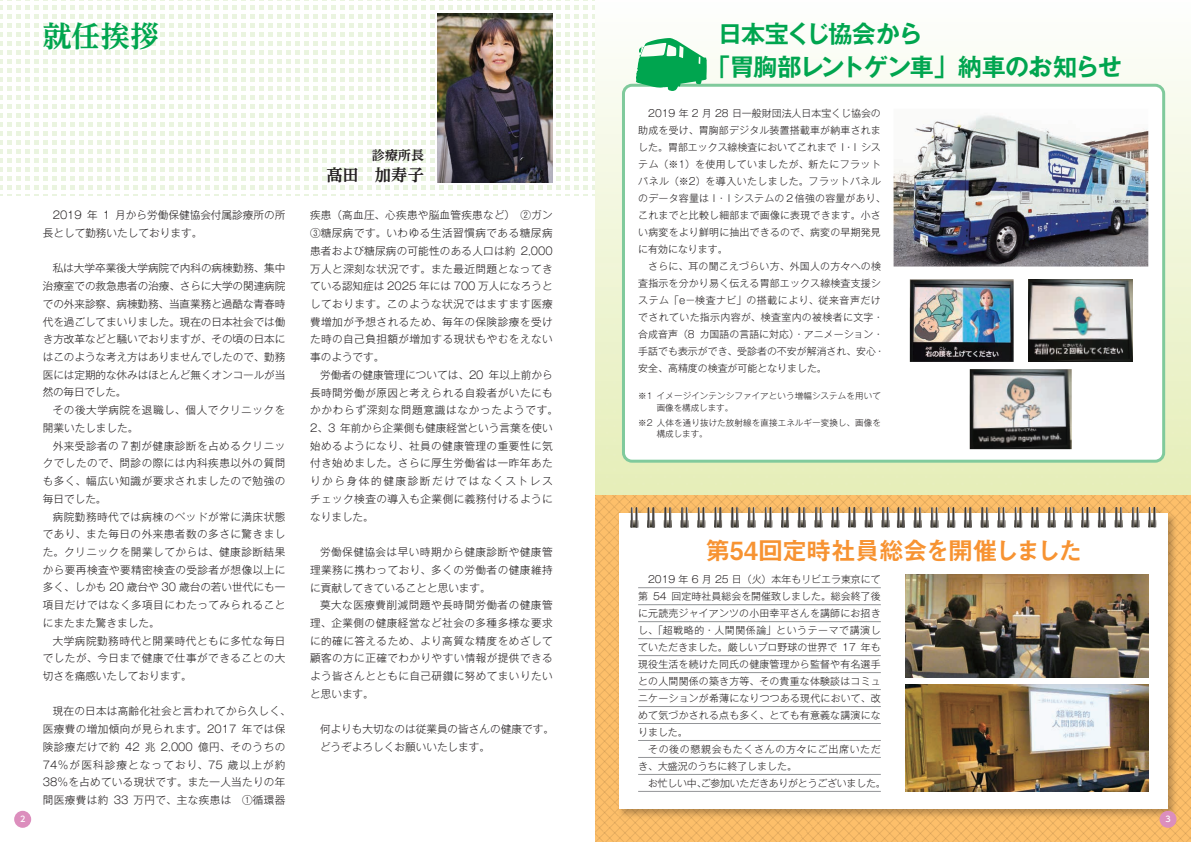
<style>
.page{position:relative;width:1191px;height:842px;background:#fff}
.page>*{position:absolute;margin:0;border:0;box-sizing:border-box;transform-origin:0 0}
.t1{font:700 29px "UD Reimin Pro";color:#00a54f}
.t2{font:25px "Midashi Go Pro MB31";letter-spacing:-.04em;color:#f79332}
.t3{font:700 24.1px/32.6px "Gothic MB101 Pro De";letter-spacing:-.05em;color:#00a54f}
.t4{font:700 16.2px "UD Reimin Pro";color:#231f20}
.t5{font:700 12.9px "UD Reimin Pro";color:#231f20}
.t6{font:300 10.6px/17.7px "Gothic MB101 Pro";letter-spacing:.04em;color:#231f20;text-align:justify}
.t7{font:300 10.6px/17.7px "Gothic MB101 Pro";color:#231f20}
.t8{font:300 9.9px/17px "Gothic MB101 Pro";letter-spacing:.02em;color:#231f20}
.t9{font:300 9.9px/17px "Gothic MB101 Pro";letter-spacing:.07em;color:#231f20}
.t10{font:300 9.9px "Gothic MB101 Pro";letter-spacing:-.02em;color:#231f20}
.t11{font:300 8.5px/11.3px "Gothic MB101 Pro";letter-spacing:.015em;color:#231f20}
.t12{font:500 8px "UD Shin Go Pro";color:#fff}
</style>
<div class="page">
<svg style="left:0;top:0;width:595px;height:196px"></svg>
<img style="left:437px;top:14px;width:116px;height:168px">
<div style="left:595px;top:0;width:596px;height:496px;background:linear-gradient(to bottom,#fdfefc,#e4edb7)"></div>
<div style="left:623px;top:85px;width:540px;height:376px;background:#fff;border-radius:9px"></div>
<div style="left:622px;top:84px;width:543px;height:379px;border:3px solid #80ca9c;border-radius:9px"></div>
<svg style="left:636px;top:38px;width:71px;height:53px"></svg>
<img style="left:910px;top:279px;width:103px;height:83px">
<img style="left:1028px;top:279px;width:104px;height:83px">
<img style="left:969px;top:369px;width:102px;height:80px">
<img style="left:893px;top:115px;width:255px;height:151px">
<svg style="left:595px;top:496px;width:596px;height:346px;background:#f7ba67"></svg>
<img style="left:614px;top:503px;width:566px;height:319px">
<div style="left:619px;top:514px;width:548px;height:295px;background:#fff"></div>
<svg style="left:630px;top:507px;width:8px;height:20px"></svg>
<svg style="left:635px;top:507px;width:2px;height:20px"></svg>
<svg style="left:647px;top:507px;width:8px;height:20px"></svg>
<svg style="left:652px;top:507px;width:2px;height:20px"></svg>
<svg style="left:664px;top:507px;width:8px;height:20px"></svg>
<svg style="left:669px;top:507px;width:2px;height:20px"></svg>
<svg style="left:680px;top:507px;width:9px;height:20px"></svg>
<svg style="left:686px;top:507px;width:2px;height:20px"></svg>
<svg style="left:697px;top:507px;width:8px;height:20px"></svg>
<svg style="left:702px;top:507px;width:2px;height:20px"></svg>
<svg style="left:714px;top:507px;width:8px;height:20px"></svg>
<svg style="left:719px;top:507px;width:2px;height:20px"></svg>
<svg style="left:731px;top:507px;width:8px;height:20px"></svg>
<svg style="left:736px;top:507px;width:2px;height:20px"></svg>
<svg style="left:747px;top:507px;width:9px;height:20px"></svg>
<svg style="left:764px;top:507px;width:8px;height:20px"></svg>
<svg style="left:769px;top:507px;width:2px;height:20px"></svg>
<svg style="left:781px;top:507px;width:8px;height:20px"></svg>
<svg style="left:786px;top:507px;width:2px;height:20px"></svg>
<svg style="left:797px;top:507px;width:9px;height:20px"></svg>
<svg style="left:803px;top:507px;width:2px;height:20px"></svg>
<svg style="left:814px;top:507px;width:9px;height:20px"></svg>
<svg style="left:819px;top:507px;width:3px;height:20px"></svg>
<svg style="left:831px;top:507px;width:8px;height:20px"></svg>
<svg style="left:836px;top:507px;width:2px;height:20px"></svg>
<svg style="left:848px;top:507px;width:8px;height:20px"></svg>
<svg style="left:853px;top:507px;width:2px;height:20px"></svg>
<svg style="left:864px;top:507px;width:9px;height:20px"></svg>
<svg style="left:881px;top:507px;width:9px;height:20px"></svg>
<svg style="left:886px;top:507px;width:3px;height:20px"></svg>
<svg style="left:897px;top:507px;width:8px;height:20px"></svg>
<svg style="left:902px;top:507px;width:2px;height:20px"></svg>
<svg style="left:913px;top:507px;width:9px;height:20px"></svg>
<svg style="left:919px;top:507px;width:2px;height:20px"></svg>
<svg style="left:930px;top:507px;width:9px;height:20px"></svg>
<svg style="left:935px;top:507px;width:3px;height:20px"></svg>
<svg style="left:947px;top:507px;width:8px;height:20px"></svg>
<svg style="left:952px;top:507px;width:2px;height:20px"></svg>
<svg style="left:964px;top:507px;width:8px;height:20px"></svg>
<svg style="left:969px;top:507px;width:2px;height:20px"></svg>
<svg style="left:980px;top:507px;width:9px;height:20px"></svg>
<svg style="left:986px;top:507px;width:2px;height:20px"></svg>
<svg style="left:997px;top:507px;width:8px;height:20px"></svg>
<svg style="left:1002px;top:507px;width:2px;height:20px"></svg>
<svg style="left:1014px;top:507px;width:8px;height:20px"></svg>
<svg style="left:1019px;top:507px;width:2px;height:20px"></svg>
<svg style="left:1031px;top:507px;width:8px;height:20px"></svg>
<svg style="left:1047px;top:507px;width:9px;height:20px"></svg>
<svg style="left:1064px;top:507px;width:8px;height:20px"></svg>
<svg style="left:1081px;top:507px;width:8px;height:20px"></svg>
<svg style="left:1098px;top:507px;width:8px;height:20px"></svg>
<svg style="left:1114px;top:507px;width:9px;height:20px"></svg>
<svg style="left:1131px;top:507px;width:8px;height:20px"></svg>
<svg style="left:1148px;top:507px;width:8px;height:20px"></svg>
<hr style="left:638px;top:587px;width:243px;height:1px;background:#939598">
<hr style="left:638px;top:604px;width:243px;height:1px;background:#939598">
<hr style="left:638px;top:621px;width:243px;height:1px;background:#939598">
<hr style="left:638px;top:638px;width:243px;height:1px;background:#939598">
<hr style="left:638px;top:655px;width:243px;height:1px;background:#939598">
<hr style="left:638px;top:672px;width:243px;height:1px;background:#939598">
<hr style="left:638px;top:689px;width:243px;height:1px;background:#939598">
<hr style="left:638px;top:706px;width:243px;height:1px;background:#939598">
<hr style="left:638px;top:723px;width:243px;height:1px;background:#939598">
<hr style="left:638px;top:740px;width:243px;height:1px;background:#939598">
<hr style="left:638px;top:757px;width:243px;height:1px;background:#939598">
<hr style="left:638px;top:774px;width:243px;height:1px;background:#939598">
<hr style="left:638px;top:791px;width:243px;height:1px;background:#939598">
<img style="left:905px;top:574px;width:243px;height:104px">
<img style="left:905px;top:685px;width:243px;height:106px">
<div style="left:1159px;top:811px;width:17px;height:17px;background:#dc8ebd;border-radius:50%"></div>
<div style="left:14px;top:811px;width:17px;height:17px;background:#dc8ebd;border-radius:50%"></div>
<h1 class="t1" style="left:43px;top:12px;width:118px">就任挨拶</h1>
<p class="t7" style="left:43px;top:205px;width:244px;text-indent:10px">2019 年 1 月から労働保健協会付属診療所の所長として勤務いたしております。</p>
<p class="t6" style="left:43px;top:258px;width:244px;text-indent:10px">私は大学卒業後大学病院で内科の病棟勤務、集中治療室での救急患者の治療、さらに大学の関連病院での外来診察、病棟勤務、当直業務と過酷な青春時代を過ごしてまいりました。現在の日本社会では働き方改革などと騒いでおりますが、その頃の日本にはこのような考え方はありませんでしたので、勤務医には定期的な休みはほとんど無くオンコールが当然の毎日でした。</p>
<p class="t6" style="left:43px;top:400px;width:244px;text-indent:10px">その後大学病院を退職し、個人でクリニックを開業いたしました。</p>
<p class="t6" style="left:43px;top:435px;width:244px;text-indent:10px">外来受診者の７割が健康診断を占めるクリニックでしたので、問診の際には内科疾患以外の質問も多く、幅広い知識が要求されましたので勉強の毎日でした。</p>
<p class="t6" style="left:43px;top:506px;width:244px;text-indent:10px">病院勤務時代では病棟のベッドが常に満床状態であり、また毎日の外来患者数の多さに驚きました。クリニックを開業してからは、健康診断結果から要再検査や要精密検査の受診者が想像以上に多く、しかも 20 歳台や 30 歳台の若い世代にも一項目だけではなく多項目にわたってみられることにまたまた驚きました。</p>
<p class="t6" style="left:43px;top:630px;width:244px;text-indent:10px">大学病院勤務時代と開業時代ともに多忙な毎日でしたが、今日まで健康で仕事ができることの大切さを痛感いたしております。</p>
<p class="t6" style="left:43px;top:701px;width:249px;text-align:left;text-indent:10px">現在の日本は高齢化社会と言われてから久しく、医療費の増加傾向が見られます。2017 年では保険診療だけで約 42 兆 2,000 億円、そのうちの<br>74％が医科診療となっており、75 歳以上が約<br>38％を占めている現状です。また一人当たりの年間医療費は約 33 万円で、主な疾患は　①循環器</p>
<p class="t5" style="left:372px;top:144px;width:54px">診療所長</p>
<h3 class="t4" style="left:326px;top:161px;width:99px">髙田　加寿子</h3>
<p class="t6" style="left:310px;top:205px;width:244px">疾患（高血圧、心疾患や脳血管疾患など）　②ガン③糖尿病です。いわゆる生活習慣病である糖尿病患者および糖尿病の可能性のある人口は約 2,000万人と深刻な状況です。また最近問題となってきている認知症は 2025 年には 700 万人になろうとしております。このような状況ではますます医療費増加が予想されるため、毎年の保険診療を受けた時の自己負担額が増加する現状もやむをえない事のようです。</p>
<p class="t6" style="left:310px;top:364px;width:249px;text-align:left;text-indent:10px">労働者の健康管理については、20 年以上前から長時間労働が原因と考えられる自殺者がいたにもかかわらず深刻な問題意識はなかったようです。<br>2、3 年前から企業側も健康経営という言葉を使い始めるようになり、社員の健康管理の重要性に気付き始めました。さらに厚生労働省は一昨年あたりから身体的健康診断だけではなくストレスチェック検査の導入も企業側に義務付けるようになりました。</p>
<p class="t6" style="left:310px;top:542px;width:244px;text-indent:10px">労働保健協会は早い時期から健康診断や健康管理業務に携わっており、多くの労働者の健康維持に貢献してきていることと思います。</p>
<p class="t6" style="left:310px;top:595px;width:244px;text-indent:10px">莫大な医療費削減問題や長時間労働者の健康管理、企業側の健康経営など社会の多種多様な要求に的確に答えるため、より高質な精度をめざして顧客の方に正確でわかりやすい情報が提供できるよう皆さんとともに自己研鑽に努めてまいりたいと思います。</p>
<p class="t7" style="left:320px;top:719px;width:235px">何よりも大切なのは従業員の皆さんの健康です。どうぞよろしくお願いいたします。</p>
<h3 class="t3" style="left:706px;top:14px;width:417px;text-indent:12px">日本宝くじ協会から<br>「胃胸部レントゲン車」納車のお知らせ</h3>
<p class="t8" style="left:638px;top:104px;width:249px;text-indent:10px">2019 年 2 月 28 日一般財団法人日本宝くじ協会の助成を受け、胃胸部デジタル装置搭載車が納車されました。胃部エックス線検査においてこれまで I・I システム（※1）を使用していましたが、新たにフラットパネル（※2）を導入いたしました。フラットパネルのデータ容量はＩ・Ｉシステムの２倍強の容量があり、これまでと比較し細部まで画像に表現できます。小さい病変をより鮮明に抽出できるので、病変の早期発見に有効になります。</p>
<p class="t8" style="left:638px;top:257px;width:248px;text-indent:10px">さらに、耳の聞こえづらい方、外国人の方々への検査指示を分かり易く伝える胃部エックス線検査支援システム「e－検査ナビ」の搭載により、従来音声だけでされていた指示内容が、検査室内の被検者に文字・合成音声（8 カ国語の言語に対応）・アニメーション・手話でも表示ができ、受診者の不安が解消され、安心・安全、高精度の検査が可能となりました。</p>
<p class="t11" style="left:656px;top:389px;width:226px;text-indent:-18px">※1 イメージインテンシファイアという増幅システムを用いて画像を構成します。</p>
<p class="t11" style="left:656px;top:416px;width:226px;text-indent:-18px">※2 人体を通り抜けた放射線を直接エネルギー変換し、画像を構成します。</p>
<h2 class="t2" style="left:705px;top:531px;width:379px">第54回定時社員総会を開催しました</h2>
<p class="t8" style="left:638px;top:569px;width:244px;text-align:justify;text-indent:10px">2019 年 6 月 25 日（火）本年もリビエラ東京にて第 54 回定時社員総会を開催致しました。総会終了後に元読売ジャイアンツの小田幸平さんを講師にお招きし、「超戦略的・人間関係論」というテーマで講演していただきました。厳しいプロ野球の世界で 17 年も現役生活を続けた同氏の健康管理から監督や有名選手との人間関係の築き方等、その貴重な体験談はコミュニケーションが希薄になりつつある現代において、改めて気づかされる点も多く、とても有意義な講演になりました。</p>
<p class="t9" style="left:638px;top:739px;width:244px;text-indent:10px">その後の懇親会もたくさんの方々にご出席いただき、大盛況のうちに終了しました。</p>
<p class="t10" style="left:648px;top:775px;width:239px">お忙しい中、ご参加いただきありがとうございました。</p>
<p class="t12" style="left:20px;top:813px;width:7px">2</p>
<p class="t12" style="left:1165px;top:813px;width:7px">3</p>
</div>
